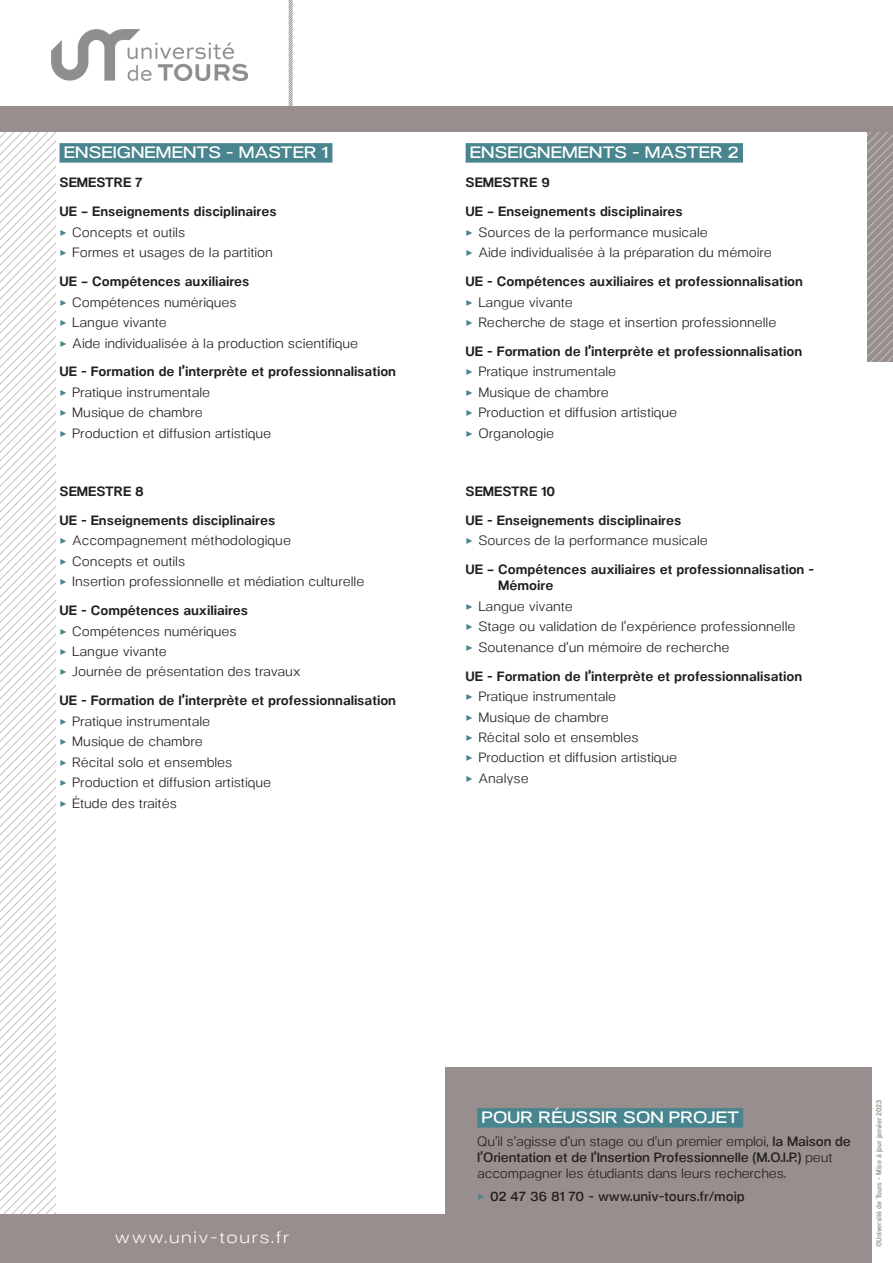
<style>
.page{position:relative;width:893px;height:1263px;background:#fff}
.page>*{position:absolute;margin:0;border:0;box-sizing:border-box;transform-origin:0 0}
.SHS_stabilo{font:600 16.5px "Neo Gram Extended";letter-spacing:.01em;color:#fff}
.t1{font:16.5px "Neo Gram Extended";letter-spacing:.1em;color:#fff}
.t2{font:13.5px/16.2px "Neo Gram";color:#231f20}
.Parag_sdt{font:700 13.5px/16.2px "Neo Gram";color:#231f20}
.t3{font:600 13.5px "Neo Gram";color:#231f20}
.t4{font:600 7.5px "Neo Gram Condensed";letter-spacing:-.01em;color:#988e8e}
.s1{color:#48858e}
.s2{font-weight:600}
</style>
<div class="page">
<svg style="left:0;top:132px;width:55px;height:1082px"></svg>
<svg style="left:288px;top:0;width:5px;height:106px"></svg>
<svg style="left:867px;top:132px;width:26px;height:229px;background:#9f9695"></svg>
<div style="left:0;top:1214px;width:446px;height:49px;background:#988e8e"></div>
<div style="left:445px;top:1067px;width:427px;height:196px;background:#988e8e"></div>
<div style="left:0;top:106px;width:893px;height:26px;background:#988e8e"></div>
<img style="left:51px;top:30px;width:196px;height:51px">
<div style="left:477px;top:1108px;width:266px;height:19px;background:#48858e"></div>
<div style="left:60px;top:143px;width:272px;height:20px;background:#48858e"></div>
<div style="left:466px;top:143px;width:277px;height:20px;background:#48858e"></div>
<p class="SHS_stabilo" style="left:64px;top:141px;width:266px">ENSEIGNEMENTS - MASTER 1</p>
<p class="Parag_sdt" style="left:60px;top:174px;width:85px">SEMESTRE 7</p>
<p class="Parag_sdt" style="left:60px;top:203px;width:219px">UE – Enseignements disciplinaires</p>
<p class="t2" style="left:60px;top:223px;width:127px"><span class="s1">✓</span> Concepts et outils</p>
<p class="t2" style="left:60px;top:243px;width:215px"><span class="s1">✓</span> Formes et usages de la partition</p>
<p class="Parag_sdt" style="left:60px;top:272px;width:192px">UE – Compétences auxiliaires</p>
<p class="t2" style="left:60px;top:293px;width:179px"><span class="s1">✓</span> Compétences numériques</p>
<p class="t2" style="left:60px;top:313px;width:109px"><span class="s1">✓</span> Langue vivante</p>
<p class="t2" style="left:60px;top:334px;width:300px"><span class="s1">✓</span> Aide individualisée à la production scientifique</p>
<p class="Parag_sdt" style="left:60px;top:363px;width:338px">UE - Formation de l’interprète et professionnalisation</p>
<p class="t2" style="left:60px;top:383px;width:152px"><span class="s1">✓</span> Pratique instrumentale</p>
<p class="t2" style="left:60px;top:404px;width:145px"><span class="s1">✓</span> Musique de chambre</p>
<p class="t2" style="left:60px;top:424px;width:213px"><span class="s1">✓</span> Production et diffusion artistique</p>
<p class="Parag_sdt" style="left:60px;top:482px;width:86px">SEMESTRE 8</p>
<p class="Parag_sdt" style="left:60px;top:511px;width:217px">UE - Enseignements disciplinaires</p>
<p class="t2" style="left:60px;top:531px;width:233px"><span class="s1">✓</span> Accompagnement méthodologique</p>
<p class="t2" style="left:60px;top:552px;width:127px"><span class="s1">✓</span> Concepts et outils</p>
<p class="t2" style="left:60px;top:572px;width:306px"><span class="s1">✓</span> Insertion professionnelle et médiation culturelle</p>
<p class="Parag_sdt" style="left:60px;top:601px;width:190px">UE - Compétences auxiliaires</p>
<p class="t2" style="left:60px;top:622px;width:179px"><span class="s1">✓</span> Compétences numériques</p>
<p class="t2" style="left:60px;top:642px;width:109px"><span class="s1">✓</span> Langue vivante</p>
<p class="t2" style="left:60px;top:663px;width:243px"><span class="s1">✓</span> Journée de présentation des travaux</p>
<p class="Parag_sdt" style="left:60px;top:692px;width:338px">UE - Formation de l’interprète et professionnalisation</p>
<p class="t2" style="left:60px;top:712px;width:152px"><span class="s1">✓</span> Pratique instrumentale</p>
<p class="t2" style="left:60px;top:732px;width:145px"><span class="s1">✓</span> Musique de chambre</p>
<p class="t2" style="left:60px;top:753px;width:175px"><span class="s1">✓</span> Récital solo et ensembles</p>
<p class="t2" style="left:60px;top:773px;width:213px"><span class="s1">✓</span> Production et diffusion artistique</p>
<p class="t2" style="left:60px;top:794px;width:119px"><span class="s1">✓</span> Étude des traités</p>
<p class="SHS_stabilo" style="left:470px;top:141px;width:270px">ENSEIGNEMENTS - MASTER 2</p>
<p class="Parag_sdt" style="left:466px;top:174px;width:86px">SEMESTRE 9</p>
<p class="Parag_sdt" style="left:466px;top:203px;width:219px">UE – Enseignements disciplinaires</p>
<p class="t2" style="left:466px;top:223px;width:244px"><span class="s1">✓</span> Sources de la performance musicale</p>
<p class="t2" style="left:466px;top:243px;width:308px"><span class="s1">✓</span> Aide individualisée à la préparation du mémoire</p>
<p class="Parag_sdt" style="left:466px;top:272px;width:339px">UE - Compétences auxiliaires et professionnalisation</p>
<p class="t2" style="left:466px;top:293px;width:109px"><span class="s1">✓</span> Langue vivante</p>
<p class="t2" style="left:466px;top:313px;width:312px"><span class="s1">✓</span> Recherche de stage et insertion professionnelle</p>
<p class="Parag_sdt" style="left:466px;top:342px;width:338px">UE - Formation de l’interprète et professionnalisation</p>
<p class="t2" style="left:466px;top:363px;width:152px"><span class="s1">✓</span> Pratique instrumentale</p>
<p class="t2" style="left:466px;top:383px;width:145px"><span class="s1">✓</span> Musique de chambre</p>
<p class="t2" style="left:466px;top:404px;width:213px"><span class="s1">✓</span> Production et diffusion artistique</p>
<p class="t2" style="left:466px;top:424px;width:90px"><span class="s1">✓</span> Organologie</p>
<p class="Parag_sdt" style="left:466px;top:482px;width:91px">SEMESTRE 10</p>
<p class="Parag_sdt" style="left:466px;top:511px;width:217px">UE - Enseignements disciplinaires</p>
<p class="t2" style="left:466px;top:531px;width:244px"><span class="s1">✓</span> Sources de la performance musicale</p>
<p class="Parag_sdt" style="left:498px;top:560px;width:317px;text-indent:-33px">UE – Compétences auxiliaires et professionnalisation -<br>Mémoire</p>
<p class="t2" style="left:466px;top:597px;width:109px"><span class="s1">✓</span> Langue vivante</p>
<p class="t2" style="left:466px;top:617px;width:331px"><span class="s1">✓</span> Stage ou validation de l’expérience professionnelle</p>
<p class="t2" style="left:466px;top:638px;width:265px"><span class="s1">✓</span> Soutenance d’un mémoire de recherche</p>
<p class="Parag_sdt" style="left:466px;top:667px;width:338px">UE - Formation de l’interprète et professionnalisation</p>
<p class="t2" style="left:466px;top:687px;width:152px"><span class="s1">✓</span> Pratique instrumentale</p>
<p class="t2" style="left:466px;top:708px;width:145px"><span class="s1">✓</span> Musique de chambre</p>
<p class="t2" style="left:466px;top:728px;width:175px"><span class="s1">✓</span> Récital solo et ensembles</p>
<p class="t2" style="left:466px;top:749px;width:213px"><span class="s1">✓</span> Production et diffusion artistique</p>
<p class="t2" style="left:466px;top:769px;width:65px"><span class="s1">✓</span> Analyse</p>
<p class="t1" style="left:115px;top:1225px;width:175px">www.univ-tours.fr</p>
<p class="SHS_stabilo" style="left:482px;top:1105px;width:259px">POUR RÉUSSIR SON PROJET</p>
<p class="t2" style="left:477px;top:1132px;width:375px">Qu’il s’agisse d’un stage ou d’un premier emploi, <span class="s2">la Maison de l’Orientation et de l’Insertion Professionnelle (M.O.I.P.)</span> peut accompagner les étudiants dans leurs recherches.</p>
<p class="t3" style="left:477px;top:1186px;width:269px"><span class="s1">✓</span> 02 47 36 81 70 - www.univ-tours.fr/moip</p>
<p class="t4" style="left:873px;top:1247px;width:149px;rotate:-90deg">©Université de Tours - Mise à jour janvier 2023</p>
</div>
